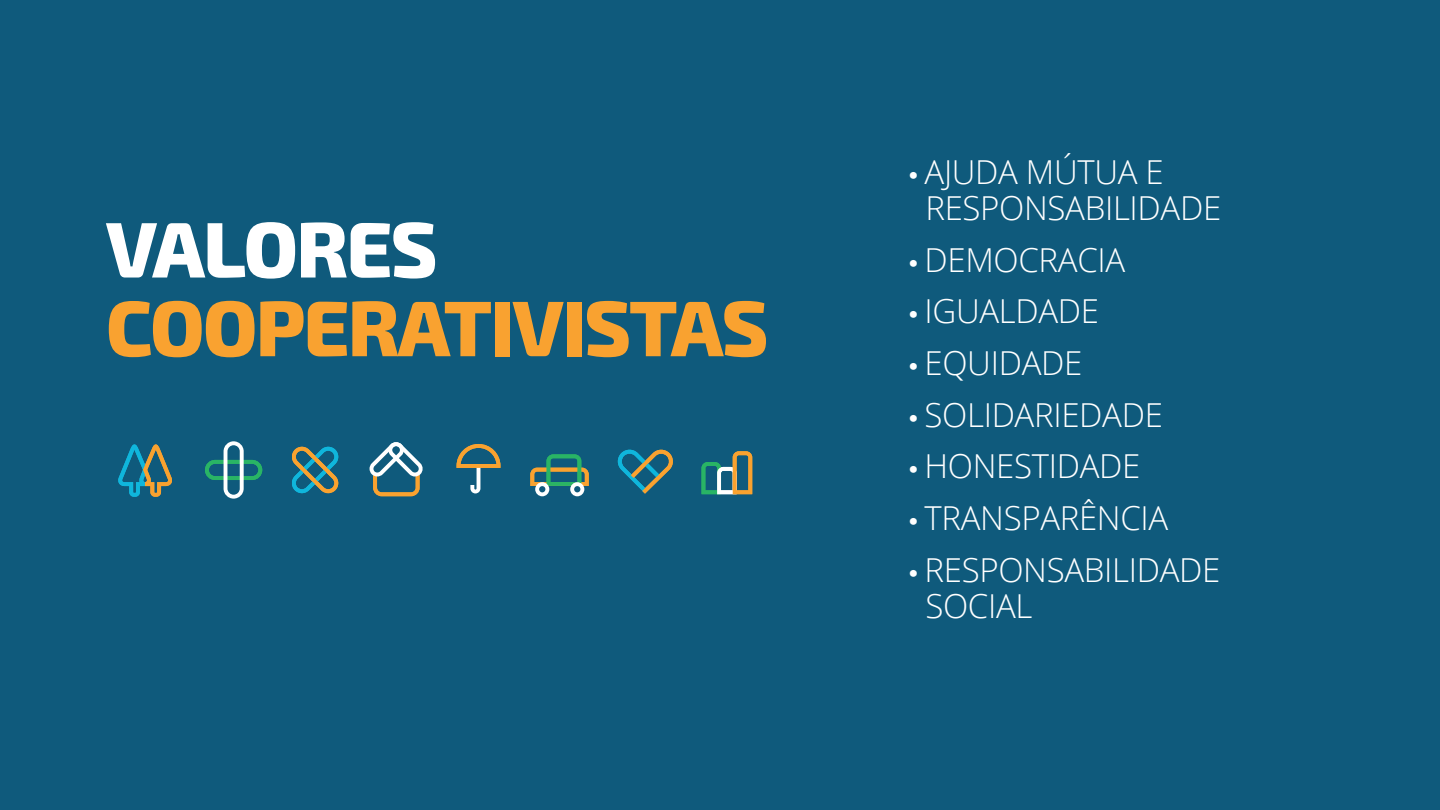
<style>
.page{position:relative;width:1440px;height:810px;background:#0f5a7c}
.page>*{position:absolute;margin:0;border:0;box-sizing:border-box;transform-origin:0 0}
.t1{font:800 78.68px "Exo 2";letter-spacing:-.025em;color:#f9a230}
.t2{font:800 78.68px "Exo 2";letter-spacing:-.025em;color:#fff}
.t3{font:300 33px/36px "Open Sans";letter-spacing:-.01em;color:#fff}
.s1{font-family:"Myriad Pro";font-weight:400}
</style>
<div class="page">
<svg style="left:118px;top:444px;width:54px;height:53px"></svg>
<svg style="left:618px;top:449px;width:55px;height:45px"></svg>
<svg style="left:205px;top:441px;width:57px;height:58px"></svg>
<svg style="left:292px;top:447px;width:46px;height:46px"></svg>
<svg style="left:370px;top:442px;width:53px;height:54px"></svg>
<svg style="left:530px;top:454px;width:59px;height:42px"></svg>
<svg style="left:701px;top:451px;width:51px;height:43px"></svg>
<svg style="left:457px;top:444px;width:43px;height:49px"></svg>
<h1 class="t2" style="left:106px;top:202px;width:333px">VALORES</h1>
<h1 class="t1" style="left:106px;top:281px;width:664px">COOPERATIVISTAS</h1>
<p class="t3" style="left:925px;top:153px;width:297px;text-indent:-16px"><span class="s1">•</span> AJUDA MÚTUA E<br>RESPONSABILIDADE</p>
<p class="t3" style="left:909px;top:241px;width:218px"><span class="s1">•</span> DEMOCRACIA</p>
<p class="t3" style="left:909px;top:292px;width:192px"><span class="s1">•</span> IGUALDADE</p>
<p class="t3" style="left:909px;top:344px;width:175px"><span class="s1">•</span> EQUIDADE</p>
<p class="t3" style="left:909px;top:396px;width:255px"><span class="s1">•</span> SOLIDARIEDADE</p>
<p class="t3" style="left:909px;top:448px;width:233px"><span class="s1">•</span> HONESTIDADE</p>
<p class="t3" style="left:909px;top:499px;width:261px"><span class="s1">•</span> TRANSPARÊNCIA</p>
<p class="t3" style="left:925px;top:551px;width:296px;text-indent:-16px"><span class="s1">•</span> RESPONSABILIDADE<br>SOCIAL</p>
</div>
